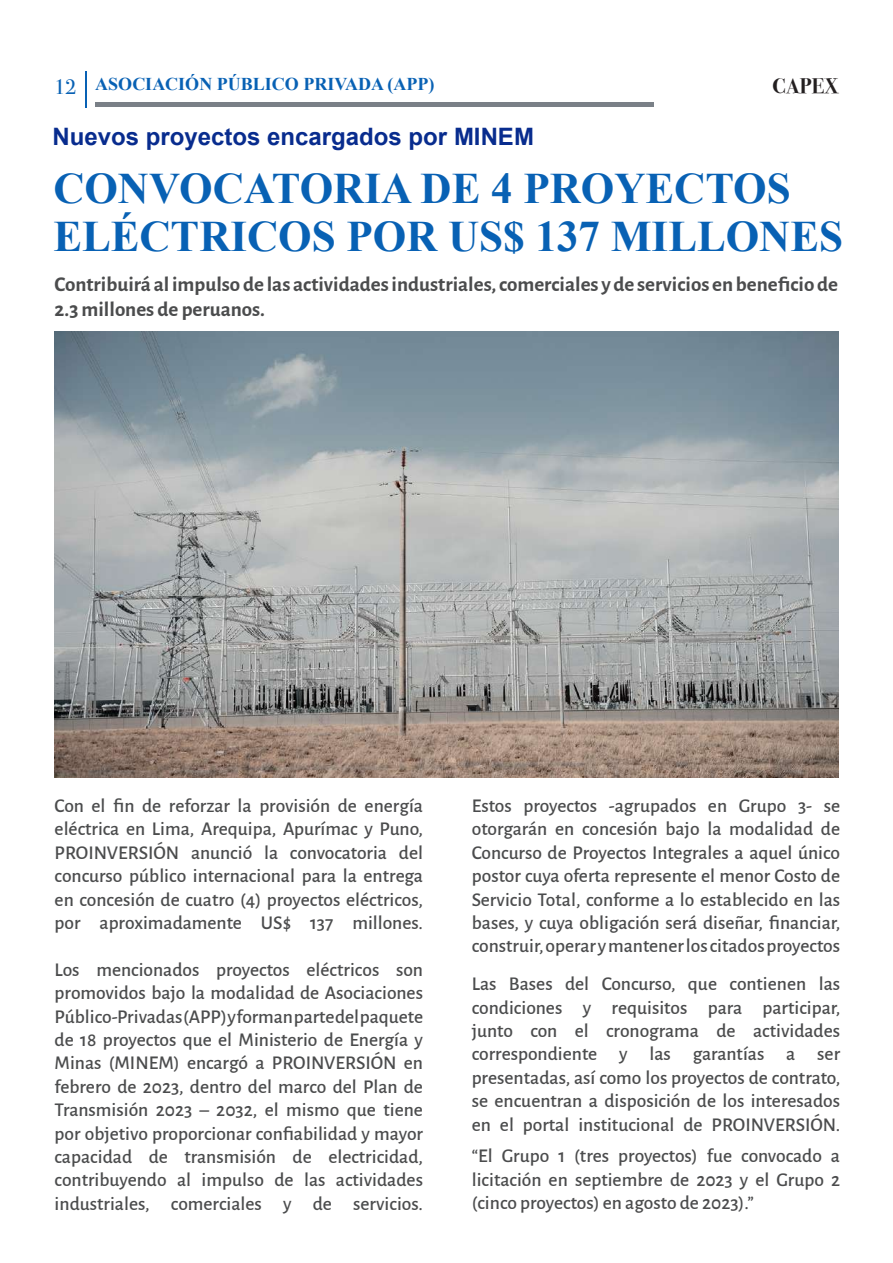
<style>
.page{position:relative;width:893px;height:1263px;background:#fff}
.page>*{position:absolute;margin:0;border:0;box-sizing:border-box;transform-origin:0 0}
.t1{font:700 43.5px/48px "Times New Roman";color:#0861b4}
.t2{font:700 24px "Arial";color:#082c8e}
.t3{font:700 21px/25.2px "Alegreya Sans";color:#4b4c4d}
.t4{font:700 21px "Bodoni Svty Two ITCTT";color:#231f20}
.t5{font:500 19.5px/23.4px "Alegreya Sans";color:#4b4c4d;text-align:justify}
.t6{font:700 18px "Times New Roman";color:#0861b4}
.s1{font-family:"Bodoni Svty Two ITCTT";font-weight:400;font-size:21px}
</style>
<div class="page">
<hr style="left:95px;top:103px;width:558px;height:4px;background:#7a8087">
<hr style="left:85px;top:71px;width:2px;height:36px;background:#0861b4">
<img style="left:54px;top:332px;width:785px;height:445px">
<p class="t6" style="left:54px;top:72px;width:382px"><span class="s1">12</span> ASOCIACIÓN PÚBLICO PRIVADA (APP)</p>
<p class="t4" style="left:772px;top:68px;width:68px">CAPEX</p>
<p class="t2" style="left:53px;top:121px;width:483px">Nuevos proyectos encargados por MINEM</p>
<h1 class="t1" style="left:53px;top:163px;width:791px">CONVOCATORIA DE 4 PROYECTOS<br>ELÉCTRICOS POR US$ 137 MILLONES</h1>
<p class="t3" style="left:55px;top:270px;width:785px">Contribuirá al impulso de las actividades industriales, comerciales y de servicios en beneficio de<br>2.3 millones de peruanos.</p>
<p class="t5" style="left:55px;top:793px;width:370px">Con el fin de reforzar la provisión de energía eléctrica en Lima, Arequipa, Apurímac y Puno, PROINVERSIÓN anunció la convocatoria del concurso público internacional para la entrega en concesión de cuatro (4) proyectos eléctricos, por aproximadamente US$ 137 millones.</p>
<p class="t5" style="left:55px;top:956px;width:370px">Los mencionados proyectos eléctricos son promovidos bajo la modalidad de Asociaciones Público-Privadas (APP) y forman parte del paquete de 18 proyectos que el Ministerio de Energía y Minas (MINEM) encargó a PROINVERSIÓN en febrero de 2023, dentro del marco del Plan de Transmisión 2023 – 2032, el mismo que tiene por objetivo proporcionar confiabilidad y mayor capacidad de transmisión de electricidad, contribuyendo al impulso de las actividades industriales, comerciales y de servicios.</p>
<p class="t5" style="left:472px;top:793px;width:370px">Estos proyectos -agrupados en Grupo 3- se otorgarán en concesión bajo la modalidad de Concurso de Proyectos Integrales a aquel único postor cuya oferta represente el menor Costo de Servicio Total, conforme a lo establecido en las bases, y cuya obligación será diseñar, financiar, construir, operar y mantener los citados proyectos</p>
<p class="t5" style="left:472px;top:971px;width:370px">Las Bases del Concurso, que contienen las condiciones y requisitos para participar, junto con el cronograma de actividades correspondiente y las garantías a ser presentadas, así como los proyectos de contrato, se encuentran a disposición de los interesados en el portal institucional de PROINVERSIÓN.</p>
<p class="t5" style="left:472px;top:1143px;width:370px">“El Grupo 1 (tres proyectos) fue convocado a licitación en septiembre de 2023 y el Grupo 2 (cinco proyectos) en agosto de 2023).”</p>
</div>
